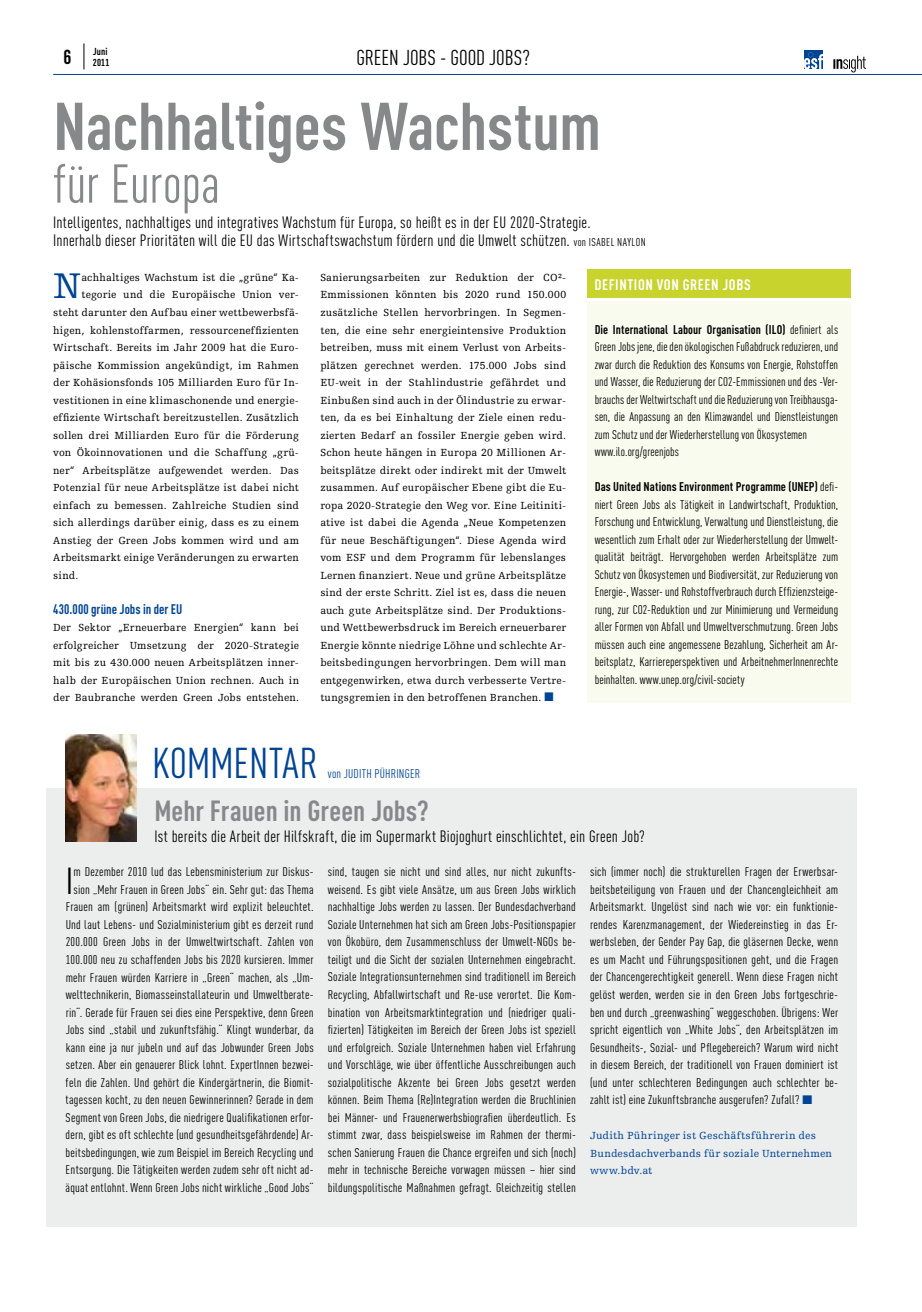
<style>
.page{position:relative;width:922px;height:1312px;background:#fff}
.page>*{position:absolute;margin:0;border:0;box-sizing:border-box;transform-origin:0 0}
.t1{font:700 66.25px "CADIN Condensed";letter-spacing:-.005em;color:#87888a}
.t2{font:53.75px "CADIN Condensed";color:#87888a}
.t3{font:42.5px "CADIN Condensed";color:#004494}
.t4{font:37.75px "Egyptienne FLT Std";color:#004494;scale:.96 1}
.t5{font:37.12px "CADIN Condensed";color:#000}
.t6{font:700 28.75px "CADIN Condensed";color:#87888a}
.t7{font:21.25px "CADIN Condensed";letter-spacing:-.005em;color:#000}
.t8{font:700 20px "CADIN Condensed";color:#000}
.t9{font:16.25px/17.5px "CADIN Condensed";letter-spacing:.02em;color:#000}
.t10{font:700 15px "CADIN Condensed";letter-spacing:.04em;color:#fff}
.t11{font:700 13.75px "CADIN Condensed";color:#004494;scale:.96 1}
.t12{font:12.5px/17.5px "CADIN Condensed";letter-spacing:.015em;color:#000;text-align:justify}
.t13{font:12.5px "CADIN Condensed";letter-spacing:.015em;color:#004494}
.t14{font:10.88px/17.5px "Egyptienne FLT Std";letter-spacing:.02em;color:#000;text-align:justify;scale:.96 1}
.t15{font:10.88px/17.5px "Egyptienne FLT Std";letter-spacing:.02em;color:#004494}
.t16{font:700 10px/11.2px "CADIN Condensed";letter-spacing:.015em;color:#000}
.s1{font-size:11.25px}
.s2{color:#004494}
.s3{font-weight:700}
</style>
<div class="page">
<hr style="left:53px;top:74px;width:868px;height:1px;background:#004494">
<svg style="left:84px;top:43px;width:1px;height:26px"></svg>
<div style="left:804px;top:50px;width:18px;height:19px;background:#004494"></div>
<svg style="left:804px;top:52px;width:18px;height:17px"></svg>
<svg style="left:833px;top:56px;width:32px;height:16px"></svg>
<div style="left:47px;top:788px;width:809px;height:438px;background:#eceded"></div>
<img style="left:66px;top:734px;width:71px;height:107px">
<div style="left:587px;top:301px;width:263px;height:401px;background:#fafbef"></div>
<div style="left:587px;top:269px;width:263px;height:29px;background:#c8d32d"></div>
<h3 class="t8" style="left:63px;top:45px;width:10px">6</h3>
<p class="t16" style="left:93px;top:45px;width:18px">Juni<br>2011</p>
<h3 class="t7" style="left:356px;top:45px;width:18px">GREEN</h3>
<h3 class="t7" style="left:403px;top:45px;width:129px">JOBS - GOOD JOBS?</h3>
<h1 class="t1" style="left:53px;top:86px;width:549px">Nachhaltiges Wachstum</h1>
<h2 class="t2" style="left:53px;top:152px;width:168px">für Europa</h2>
<h3 class="t9" style="left:53px;top:214px;width:584px">Intelligentes, nachhaltiges und integratives Wachstum für Europa, so heißt es in der EU 2020-Strategie.<br>Innerhalb dieser Prioritäten will die EU das Wirtschaftswachstum fördern und die Umwelt schützen. <span class="s1">von ISABEL NAYLON</span></h3>
<h3 class="t4" style="left:53px;top:265px;width:31px">N</h3>
<p class="t14" style="left:81px;top:269px;width:228px">achhaltiges Wachstum ist die „grüne“ Ka-</p>
<p class="t14" style="left:81px;top:286px;width:228px">tegorie und die Europäische Union ver-</p>
<p class="t14" style="left:53px;top:304px;width:257px">steht darunter den Aufbau einer wettbewerbsfä-</p>
<p class="t14" style="left:53px;top:321px;width:257px">higen, kohlenstoffarmen, ressourceneffizienten</p>
<p class="t14" style="left:53px;top:339px;width:257px">Wirtschaft. Bereits im Jahr 2009 hat die Euro-</p>
<p class="t14" style="left:53px;top:356px;width:257px">päische Kommission angekündigt, im Rahmen</p>
<p class="t14" style="left:53px;top:374px;width:257px">der Kohäsionsfonds 105 Milliarden Euro für In-</p>
<p class="t14" style="left:53px;top:391px;width:257px">vestitionen in eine klimaschonende und energie-</p>
<p class="t14" style="left:53px;top:409px;width:257px">effiziente Wirtschaft bereitzustellen. Zusätzlich</p>
<p class="t14" style="left:53px;top:426px;width:257px">sollen drei Milliarden Euro für die Förderung</p>
<p class="t14" style="left:53px;top:444px;width:257px">von Ökoinnovationen und die Schaffung „grü-</p>
<p class="t14" style="left:53px;top:461px;width:257px">ner“ Arbeitsplätze aufgewendet werden. Das</p>
<p class="t14" style="left:53px;top:479px;width:257px">Potenzial für neue Arbeitsplätze ist dabei nicht</p>
<p class="t14" style="left:53px;top:496px;width:257px">einfach zu bemessen. Zahlreiche Studien sind</p>
<p class="t14" style="left:53px;top:514px;width:257px">sich allerdings darüber einig, dass es zu einem</p>
<p class="t14" style="left:53px;top:531px;width:257px">Anstieg der Green Jobs kommen wird und am</p>
<p class="t14" style="left:53px;top:549px;width:257px">Arbeitsmarkt einige Veränderungen zu erwarten</p>
<p class="t14" style="left:53px;top:566px;width:28px">sind.</p>
<p class="t11" style="left:53px;top:600px;width:136px">430.000 grüne Jobs in der EU</p>
<p class="t14" style="left:53px;top:619px;width:257px">Der Sektor „Erneuerbare Energien“ kann bei erfolgreicher Umsetzung der 2020-Strategie mit bis zu 430.000 neuen Arbeitsplätzen inner&shy;halb der Europäischen Union rechnen. Auch in der Baubranche werden Green Jobs entstehen.</p>
<p class="t14" style="left:320px;top:269px;width:257px">Sanierungsarbeiten zur Reduktion der CO²- Emmissionen könnten bis 2020 rund 150.000 zusätzliche Stellen hervorbringen. In Segmen&shy;ten, die eine sehr energieintensive Produktion betreiben, muss mit einem Verlust von Arbeits&shy;plätzen gerechnet werden. 175.000 Jobs sind EU-weit in der Stahlindustrie gefährdet und Einbußen sind auch in der Ölindustrie zu erwar&shy;ten, da es bei Einhaltung der Ziele einen redu&shy;zierten Bedarf an fossiler Energie geben wird.<br>Schon heute hängen in Europa 20 Millionen Ar&shy;beitsplätze direkt oder indirekt mit der Umwelt zusammen. Auf europäischer Ebene gibt die Eu&shy;ropa 2020-Strategie den Weg vor. Eine Leitiniti&shy;ative ist dabei die Agenda „Neue Kompetenzen für neue Beschäftigungen“. Diese Agenda wird vom ESF und dem Programm für lebenslanges Lernen finanziert. Neue und grüne Arbeitsplätze sind der erste Schritt. Ziel ist es, dass die neuen auch gute Arbeitsplätze sind. Der Produktions&shy;und Wettbewerbsdruck im Bereich erneuerbarer Energie könnte niedrige Löhne und schlechte Ar&shy;beitsbedingungen hervorbringen. Dem will man entgegenwirken, etwa durch verbesserte Vertre&shy;tungsgremien in den betroffenen Branchen. <span class="s2">■</span></p>
<h3 class="t3" style="left:152px;top:738px;width:162px">KOMMENTAR</h3>
<p class="t13" style="left:328px;top:766px;width:26px">von JUDITH</p>
<p class="t13" style="left:374px;top:766px;width:41px">PÜHRINGER</p>
<p class="t10" style="left:594px;top:275px;width:158px">DEFINTION VON GREEN JOBS</p>
<p class="t12" style="left:594px;top:320px;width:245px;text-align:left"><span class="s3">Die International Labour Organisation (ILO)</span> definiert als Green Jobs jene, die den ökologischen Fußabdruck reduzieren, und zwar durch die Reduktion des Konsums von Energie, Rohstoffen und Wasser, die Reduzierung der CO2-Emmissionen und des -Ver&shy;brauchs der Weltwirtschaft und die Reduzierung von Treibhausga&shy;sen, die Anpassung an den Klimawandel und Dienstleistungen zum Schutz und der Wiederherstellung von Ökosystemen www.ilo.org/greenjobs</p>
<p class="t12" style="left:594px;top:478px;width:245px"><span class="s3">Das United Nations Environment Programme (UNEP)</span> defi&shy;niert Green Jobs als Tätigkeit in Landwirtschaft, Produktion, Forschung und Entwicklung, Verwaltung und Dienstleistung, die wesentlich zum Erhalt oder zur Wiederherstellung der Umwelt&shy;qualität beiträgt. Hervorgehoben werden Arbeitsplätze zum Schutz von Ökosystemen und Biodiversität, zur Reduzierung von Energie-, Wasser- und Rohstoffverbrauch durch Effizienzsteige&shy;rung, zur CO2-Reduktion und zur Minimierung und Vermeidung aller Formen von Abfall und Umweltverschmutzung. Green Jobs müssen auch eine angemessene Bezahlung, Sicherheit am Ar&shy;beitsplatz, Karriereperspektiven und ArbeitnehmerInnenrechte beinhalten. www.unep.org/civil-society</p>
<h3 class="t6" style="left:154px;top:793px;width:276px">Mehr Frauen in Green Jobs?</h3>
<h3 class="t9" style="left:154px;top:827px;width:492px">Ist bereits die Arbeit der Hilfskraft, die im Supermarkt Biojoghurt einschlichtet, ein Green Job?</h3>
<p class="t12" style="left:66px;top:863px;width:249px;text-align:right">m Dezember 2010 lud das Lebensministerium zur Diskus&shy;sion „Mehr Frauen in Green Jobs“ ein. Sehr gut: das Thema Frauen am (grünen) Arbeitsmarkt wird explizit beleuchtet.<br>Und laut Lebens- und Sozialministerium gibt es derzeit rund 200.000 Green Jobs in der Umweltwirtschaft. Zahlen von 100.000 neu zu schaffenden Jobs bis 2020 kursieren. Immer mehr Frauen würden Karriere in „Green“ machen, als „Um&shy;welttechnikerin, Biomasseinstallateurin und Umweltberate&shy;rin“. Gerade für Frauen sei dies eine Perspektive, denn Green Jobs sind „stabil und zukunftsfähig.“ Klingt wunderbar, da kann eine ja nur jubeln und auf das Jobwunder Green Jobs setzen. Aber ein genauerer Blick lohnt. ExpertInnen bezwei&shy;feln die Zahlen. Und gehört die Kindergärtnerin, die Biomit&shy;tagessen kocht, zu den neuen Gewinnerinnen? Gerade in dem Segment von Green Jobs, die niedrigere Qualifikationen erfor&shy;dern, gibt es oft schlechte (und gesundheitsgefährdende) Ar&shy;beitsbedingungen, wie zum Beispiel im Bereich Recycling und Entsorgung. Die Tätigkeiten werden zudem sehr oft nicht ad&shy;äquat entlohnt. Wenn Green Jobs nicht wirkliche „Good Jobs“</p>
<p class="t12" style="left:328px;top:863px;width:249px">sind, taugen sie nicht und sind alles, nur nicht zukunfts&shy;weisend. Es gibt viele Ansätze, um aus Green Jobs wirklich nachhaltige Jobs werden zu lassen. Der Bundesdachverband Soziale Unternehmen hat sich am Green Jobs-Positionspapier von Ökobüro, dem Zusammenschluss der Umwelt-NGOs be&shy;teiligt und die Sicht der sozialen Unternehmen eingebracht.<br>Soziale Integrationsunternehmen sind traditionell im Bereich Recycling, Abfallwirtschaft und Re-use verortet. Die Kom&shy;bination von Arbeitsmarktintegration und (niedriger quali&shy;fizierten) Tätigkeiten im Bereich der Green Jobs ist speziell und erfolgreich. Soziale Unternehmen haben viel Erfahrung und Vorschläge, wie über öffentliche Ausschreibungen auch sozialpolitische Akzente bei Green Jobs gesetzt werden können. Beim Thema (Re)Integration werden die Bruchlinien bei Männer- und Frauenerwerbsbiografien überdeutlich. Es stimmt zwar, dass beispielsweise im Rahmen der thermi&shy;schen Sanierung Frauen die Chance ergreifen und sich (noch) mehr in technische Bereiche vorwagen müssen – hier sind bildungspolitische Maßnahmen gefragt. Gleichzeitig stellen</p>
<p class="t12" style="left:590px;top:863px;width:249px">sich (immer noch) die strukturellen Fragen der Erwerbsar&shy;beitsbeteiligung von Frauen und der Chancengleichheit am Arbeitsmarkt. Ungelöst sind nach wie vor: ein funktionie&shy;rendes Karenzmanagement, der Wiedereinstieg in das Er&shy;werbsleben, der Gender Pay Gap, die gläsernen Decke, wenn es um Macht und Führungspositionen geht, und die Fragen der Chancengerechtigkeit generell. Wenn diese Fragen nicht gelöst werden, werden sie in den Green Jobs fortgeschrie&shy;ben und durch „greenwashing“ weggeschoben. Übrigens: Wer spricht eigentlich von „White Jobs“, den Arbeitsplätzen im Gesundheits-, Sozial- und Pflegebereich? Warum wird nicht in diesem Bereich, der traditionell von Frauen dominiert ist (und unter schlechteren Bedingungen auch schlechter be&shy;zahlt ist) eine Zukunftsbranche ausgerufen? Zufall? <span class="s2">■</span></p>
<h3 class="t5" style="left:66px;top:859px;width:4px">I</h3>
<p class="t15" style="left:590px;top:1126px;width:243px">Judith Pühringer ist Geschäftsführerin des<br>Bundesdachverbands für soziale Unternehmen www.bdv.at</p>
</div>
